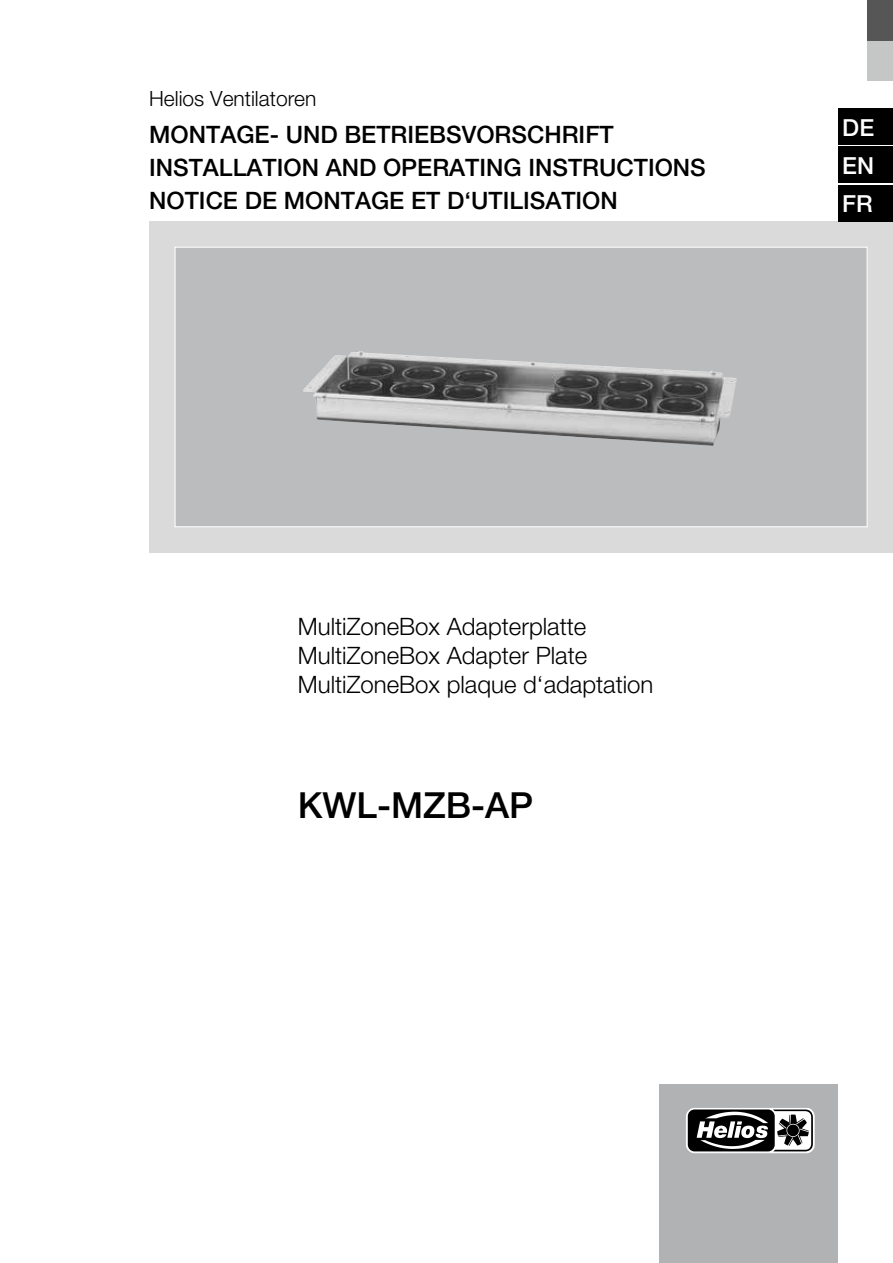
<style>
.page{position:relative;width:893px;height:1263px;background:#fff}
.page>*{position:absolute;margin:0;border:0;box-sizing:border-box;transform-origin:0 0}
.t1{font:500 36px "Helvetica Neue";color:#000}
.t2{font:500 24px/33px "Helvetica Neue";color:#000}
.t3{font:300 24px/28.8px "Helvetica Neue";color:#000}
.t4{font:500 23.55px "Helvetica Neue";color:#fff}
.t5{font:300 21px "Helvetica Neue";color:#000}
</style>
<div class="page">
<div style="left:868px;top:0;width:25px;height:81px;background:#c5c6c6"></div>
<div style="left:868px;top:0;width:25px;height:40px;background:#565656"></div>
<div style="left:149px;top:221px;width:744px;height:332px;background:#dadada"></div>
<div style="left:175px;top:247px;width:693px;height:280px;background:#bbbcbd;border:1px solid #fff"></div>
<div style="left:838px;top:185px;width:55px;height:36px;background:#000"></div>
<div style="left:659px;top:1084px;width:179px;height:179px;background:#b1b2b3"></div>
<svg style="left:686px;top:1108px;width:128px;height:45px;background:#6d6d6d"></svg>
<img style="left:303px;top:351px;width:434px;height:95px">
<div style="left:838px;top:147px;width:55px;height:36px;background:#000"></div>
<div style="left:838px;top:108px;width:55px;height:37px;background:#000"></div>
<p class="t5" style="left:149px;top:85px;width:169px">Helios Ventilatoren</p>
<p class="t2" style="left:149px;top:118px;width:558px">MONTAGE- UND BETRIEBSVORSCHRIFT<br>INSTALLATION AND OPERATING INSTRUCTIONS<br>NOTICE DE MONTAGE ET D‘UTILISATION</p>
<p class="t4" style="left:842px;top:113px;width:33px">DE</p>
<p class="t4" style="left:842px;top:151px;width:33px">EN</p>
<p class="t4" style="left:842px;top:190px;width:32px">FR</p>
<p class="t3" style="left:298px;top:612px;width:357px">MultiZoneBox Adapterplatte<br>MultiZoneBox Adapter Plate<br>MultiZoneBox plaque d‘adaptation</p>
<h1 class="t1" style="left:298px;top:784px;width:237px">KWL-MZB-AP</h1>
</div>
